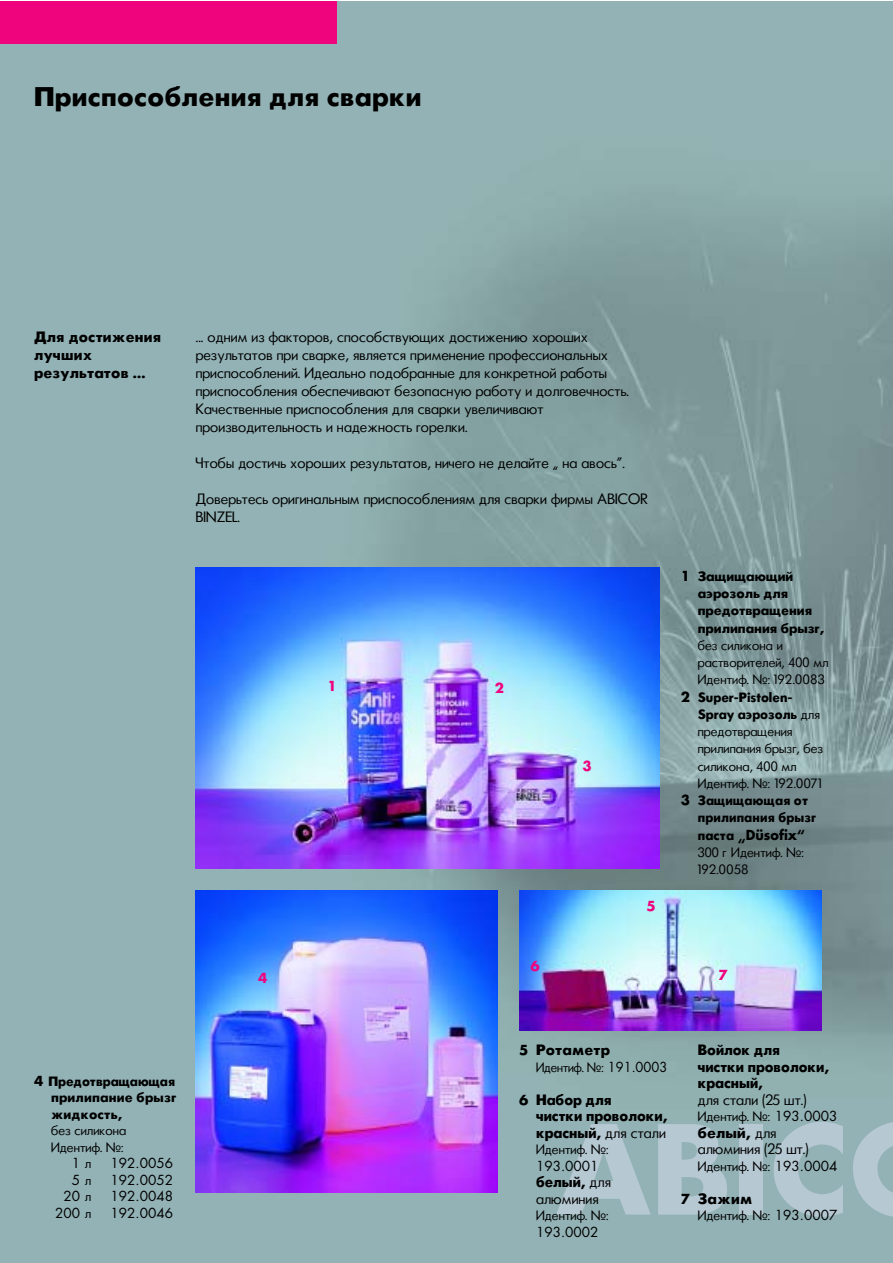
<style>
.page{position:relative;width:893px;height:1263px;background:#fff}
.page>*{position:absolute;margin:0;border:0;box-sizing:border-box;transform-origin:0 0}
.t1{font:27px "Fut MM Cyr 70";letter-spacing:.015em;color:#000}
.t2{font:15px/18px "Fut MM Cyr 10";letter-spacing:.01em;color:#000}
.t3{font:15px/16.5px "Fut MM Cyr 70";color:#000;scale:.95 1}
.t4{font:15px/18px "Fut MM Cyr 70";color:#000}
.t5{font:13.5px/17.2px "Fut MM Cyr 10";letter-spacing:.01em;color:#000}
.t6{font:13.5px/17.2px "Fut MM Cyr 70";color:#000;scale:.95 1}
.t7{font:13.5px/17.2px "Fut MM Cyr 70";color:#000}
.t8{font:13.5px "Balt Futura CE";color:#000}
.t9{font:13.5px "Fut MM Cyr 10";letter-spacing:.01em;color:#000;scale:.95 1}
.t10{font:13.5px "Futura";color:#000}
.t11{font:700 13.5px "Balt Futura CE";color:#000;scale:.95 1}
.t12{font:700 13.5px "Futura";color:#ef047e}
.s1{font-family:"Balt Futura CE";font-weight:700}
.s2{font-family:"Fut MM Cyr 10"}
.s3{font-family:"Futura";font-weight:700}
.s4{font-family:"Futura";font-weight:700;font-size:13.5px}
.s5{font-family:"Futura"}
</style>
<div class="page">
<img style="left:0;top:2px;width:892px;height:1261px">
<div style="left:0;top:2px;width:336px;height:42px;background:#ef047e"></div>
<img style="left:196px;top:890px;width:301px;height:302px">
<img style="left:196px;top:567px;width:463px;height:302px">
<img style="left:519px;top:890px;width:302px;height:140px">
<svg style="left:556px;top:1124px;width:94px;height:91px;background:#a5bdc4"></svg>
<svg style="left:658px;top:1124px;width:69px;height:91px;background:#aec3cb"></svg>
<div style="left:739px;top:1124px;width:23px;height:91px;background:#b6c8d2"></div>
<svg style="left:773px;top:1122px;width:70px;height:95px;background:#a6bec5"></svg>
<svg style="left:852px;top:1121px;width:40px;height:97px;background:#a7bec6"></svg>
<h1 class="t1" style="left:34px;top:87px;width:389px">Приспособления для сварки</h1>
<p class="t4" style="left:34px;top:329px;width:128px">Для достижения лучших результатов ...</p>
<p class="t2" style="left:196px;top:329px;width:435px">... одним из факторов, способствующих достижению хороших результатов при сварке, является применение профессиональных приспособлений. Идеально подобранные для конкретной работы приспособления обеспечивают безопасную работу и долговечность.<br>Качественные приспособления для сварки увеличивают производительность и надежность горелки.</p>
<p class="t2" style="left:196px;top:455px;width:354px">Чтобы достичь хороших результатов, ничего не делайте</p>
<p class="t2" style="left:553px;top:464px;width:7px">“</p>
<p class="t2" style="left:562px;top:455px;width:64px">на авось”.</p>
<p class="t2" style="left:196px;top:491px;width:454px">Доверьтесь оригинальным приспособлениям для сварки фирмы ABICOR<br>BINZEL.</p>
<p class="t12" style="left:258px;top:971px;width:11px">4</p>
<p class="t12" style="left:327px;top:680px;width:11px">1</p>
<p class="t12" style="left:494px;top:682px;width:11px">2</p>
<p class="t12" style="left:582px;top:760px;width:11px">3</p>
<p class="t12" style="left:530px;top:960px;width:11px">6</p>
<p class="t12" style="left:646px;top:900px;width:11px">5</p>
<p class="t7" style="left:697px;top:569px;width:128px;text-indent:-17px"><span class="s1">1</span> Защищающий аэрозоль для предотвращения прилипания брызг,</p>
<p class="t5" style="left:697px;top:638px;width:132px">без силикона и растворителей, 400 мл<br>Идентиф. №: 192.0083</p>
<p class="t6" style="left:697px;top:690px;width:130px;text-indent:-17px"><span class="s1">2</span> Super-Рistolen-<br>Spray аэрозоль <span class="s2">для</span></p>
<p class="t5" style="left:697px;top:724px;width:127px">предотвращения прилипания брызг, без силикона, 400 мл<br>Идентиф. №: 192.0071</p>
<p class="t6" style="left:697px;top:793px;width:126px;text-indent:-17px"><span class="s1">3</span> Защищающая от прилипания брызг паста</p>
<p class="t11" style="left:737px;top:837px;width:10px">“</p>
<p class="t11" style="left:745px;top:828px;width:64px">Düsofix“</p>
<p class="t5" style="left:697px;top:845px;width:108px">300 г Идентиф. №:<br>192.0058</p>
<p class="t12" style="left:718px;top:969px;width:11px">7</p>
<p class="t6" style="left:51px;top:1074px;width:133px;line-height:16.5px;text-align:justify;text-indent:-17px"><span class="s3">4</span> Предотвращающая прилипание брызг жидкость,</p>
<p class="t5" style="left:51px;top:1124px;width:77px;line-height:16.5px">без силикона<br>Идентиф. №:</p>
<p class="t8" style="left:72px;top:1157px;width:21px">1 <span class="s2">л</span></p>
<p class="t8" style="left:111px;top:1157px;width:64px">192.0056</p>
<p class="t8" style="left:72px;top:1174px;width:21px">5 <span class="s2">л</span></p>
<p class="t8" style="left:111px;top:1174px;width:64px">192.0052</p>
<p class="t8" style="left:64px;top:1190px;width:29px">20 <span class="s2">л</span></p>
<p class="t8" style="left:111px;top:1190px;width:64px">192.0048</p>
<p class="t8" style="left:55px;top:1207px;width:37px">200 <span class="s2">л</span></p>
<p class="t8" style="left:111px;top:1207px;width:64px">192.0046</p>
<p class="t4" style="left:519px;top:1043px;width:92px"><span class="s4">5</span> Ротаметр</p>
<p class="t9" style="left:536px;top:1062px;width:140px">Идентиф. №: <span class="s5">191.0003</span></p>
<p class="t3" style="left:536px;top:1093px;width:140px;text-indent:-17px"><span class="s4">6</span> Набор для<br>чистки проволоки, красный, <span class="s2">для стали</span></p>
<p class="t5" style="left:536px;top:1143px;width:74px">Идентиф. №:</p>
<p class="t10" style="left:536px;top:1160px;width:64px">193.0001</p>
<p class="t3" style="left:536px;top:1176px;width:80px">белый, <span class="s2">для</span></p>
<p class="t2" style="left:536px;top:1191px;width:64px">алюминия</p>
<p class="t5" style="left:536px;top:1209px;width:74px">Идентиф. №:</p>
<p class="t10" style="left:536px;top:1226px;width:64px">193.0002</p>
<p class="t3" style="left:697px;top:1044px;width:140px">Войлок для чистки проволоки, красный,</p>
<p class="t2" style="left:697px;top:1092px;width:110px">для стали (25 шт.)</p>
<p class="t5" style="left:697px;top:1110px;width:141px">Идентиф. №: <span class="s5">193.0003</span></p>
<p class="t4" style="left:697px;top:1125px;width:80px">белый, <span class="s2">для</span></p>
<p class="t2" style="left:697px;top:1142px;width:112px">алюминия (25 шт.)</p>
<p class="t5" style="left:697px;top:1159px;width:141px">Идентиф. №: <span class="s5">193.0004</span></p>
<p class="t4" style="left:680px;top:1191px;width:73px"><span class="s4">7</span> Зажим</p>
<p class="t5" style="left:697px;top:1209px;width:141px">Идентиф. №: <span class="s5">193.0007</span></p>
</div>
